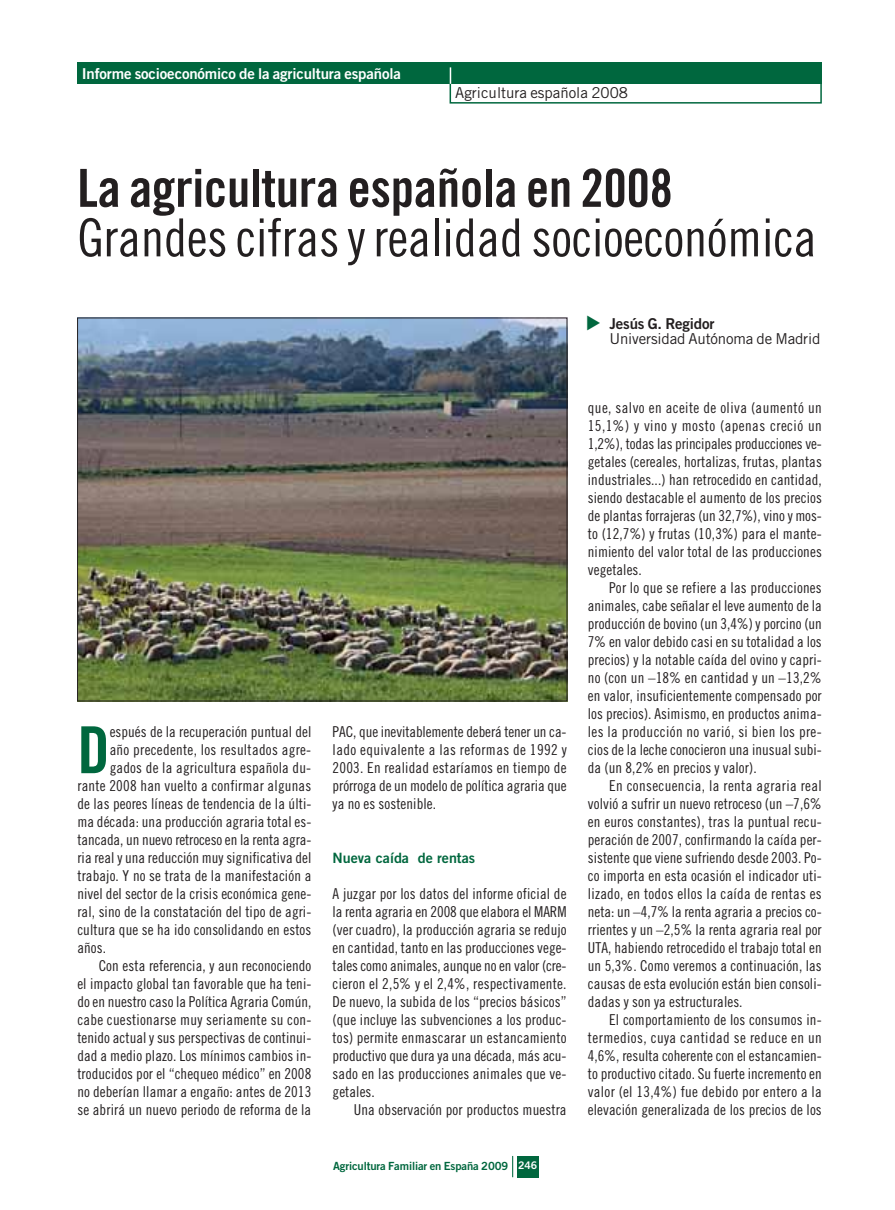
<style>
.page{position:relative;width:895px;height:1210px;background:#fff}
.page>*{position:absolute;margin:0;border:0;box-sizing:border-box;transform-origin:0 0}
.t1{font:64.8px "Trade Gothic Bold Cond Twenty";color:#00673e}
.t2{font:52.5px "Trade Gothic Cond Eighteen";letter-spacing:-.005em;color:#231f20}
.t3{font:52.5px "Trade Gothic Bold Cond Twenty";letter-spacing:-.005em;color:#231f20}
.t4{font:15px/18px "Trade Gothic Cond Eighteen";letter-spacing:.005em;color:#231f20;text-align:justify}
.t5{font:15px "Trade Gothic";letter-spacing:-.01em;color:#231f20}
.t6{font:15px "Trade Gothic Bold Two";letter-spacing:-.01em;color:#fff}
.t7{font:15px "Trade Gothic Bold Two";letter-spacing:-.01em;color:#231f20}
.t8{font:14.25px "Trade Gothic Bold Two";color:#00673e}
.t9{font:11.25px "Trade Gothic Bold Two";letter-spacing:-.01em;color:#00673e}
.s1{font-size:10.5px;color:#fff}
</style>
<div class="page">
<div style="left:449px;top:82px;width:372px;height:22px;border:2px solid #00673e"></div>
<div style="left:517px;top:1155px;width:21px;height:22px;background:#00673e"></div>
<svg style="left:512px;top:1156px;width:1px;height:21px"></svg>
<div style="left:77px;top:63px;width:744px;height:21px;background:#00673e"></div>
<svg style="left:450px;top:67px;width:1px;height:17px"></svg>
<img style="left:79px;top:320px;width:486px;height:379px">
<p class="t6" style="left:82px;top:68px;width:321px">Informe socioeconómico de la agricultura española</p>
<p class="t5" style="left:455px;top:88px;width:174px">Agricultura española 2008</p>
<h2 class="t3" style="left:77px;top:169px;width:597px">La agricultura española en 2008</h2>
<h2 class="t2" style="left:77px;top:218px;width:741px">Grandes cifras y realidad socioeconómica</h2>
<p class="t7" style="left:609px;top:318px;width:107px">Jesús G. Regidor</p>
<p class="t5" style="left:609px;top:333px;width:212px">Universidad Autónoma de Madrid</p>
<h1 class="t1" style="left:77px;top:726px;width:34px">D</h1>
<p class="t4" style="left:110px;top:724px;width:203px">espués de la recuperación puntual del</p>
<p class="t4" style="left:110px;top:742px;width:203px">año precedente, los resultados agre-</p>
<p class="t4" style="left:110px;top:760px;width:203px">gados de la agricultura española du-</p>
<p class="t4" style="left:77px;top:778px;width:235px">rante 2008 han vuelto a confirmar algunas</p>
<p class="t4" style="left:77px;top:796px;width:235px">de las peores líneas de tendencia de la últi-</p>
<p class="t4" style="left:77px;top:814px;width:235px">ma década: una producción agraria total es-</p>
<p class="t4" style="left:77px;top:832px;width:235px">tancada, un nuevo retroceso en la renta agra-</p>
<p class="t4" style="left:77px;top:850px;width:235px">ria real y una reducción muy significativa del</p>
<p class="t4" style="left:77px;top:868px;width:235px">trabajo. Y no se trata de la manifestación a</p>
<p class="t4" style="left:77px;top:886px;width:235px">nivel del sector de la crisis económica gene-</p>
<p class="t4" style="left:77px;top:904px;width:235px">ral, sino de la constatación del tipo de agri-</p>
<p class="t4" style="left:77px;top:922px;width:235px">cultura que se ha ido consolidando en estos</p>
<p class="t4" style="left:77px;top:940px;width:30px">años.</p>
<p class="t4" style="left:99px;top:958px;width:214px">Con esta referencia, y aun reconociendo</p>
<p class="t4" style="left:77px;top:976px;width:235px">el impacto global tan favorable que ha teni-</p>
<p class="t4" style="left:77px;top:994px;width:235px">do en nuestro caso la Política Agraria Común,</p>
<p class="t4" style="left:77px;top:1012px;width:235px">cabe cuestionarse muy seriamente su con-</p>
<p class="t4" style="left:77px;top:1030px;width:235px">tenido actual y sus perspectivas de continui-</p>
<p class="t4" style="left:77px;top:1048px;width:235px">dad a medio plazo. Los mínimos cambios in-</p>
<p class="t4" style="left:77px;top:1066px;width:235px">troducidos por el “chequeo médico” en 2008</p>
<p class="t4" style="left:77px;top:1084px;width:235px">no deberían llamar a engaño: antes de 2013</p>
<p class="t4" style="left:77px;top:1102px;width:235px">se abrirá un nuevo periodo de reforma de la</p>
<p class="t4" style="left:333px;top:724px;width:235px">PAC, que inevitablemente deberá tener un ca&shy;lado equivalente a las reformas de 1992 y 2003. En realidad estaríamos en tiempo de prórroga de un modelo de política agraria que ya no es sostenible.</p>
<p class="t8" style="left:333px;top:852px;width:144px">Nueva caída de rentas</p>
<p class="t4" style="left:333px;top:886px;width:235px">A juzgar por los datos del informe oficial de la renta agraria en 2008 que elabora el MARM (ver cuadro), la producción agraria se redujo en cantidad, tanto en las producciones vege&shy;tales como animales, aunque no en valor (cre&shy;cieron el 2,5% y el 2,4%, respectivamente.<br>De nuevo, la subida de los “precios básicos” (que incluye las subvenciones a los produc&shy;tos) permite enmascarar un estancamiento productivo que dura ya una década, más acu&shy;sado en las producciones animales que ve&shy;getales.</p>
<p class="t4" style="left:354px;top:1102px;width:214px">Una observación por productos muestra</p>
<p class="t9" style="left:333px;top:1161px;width:205px">Agricultura Familiar en España 2009 <span class="s1">246</span></p>
<p class="t4" style="left:588px;top:400px;width:235px">que, salvo en aceite de oliva (aumentó un 15,1%) y vino y mosto (apenas creció un 1,2%), todas las principales producciones ve&shy;getales (cereales, hortalizas, frutas, plantas industriales...) han retrocedido en cantidad, siendo destacable el aumento de los precios de plantas forrajeras (un 32,7%), vino y mos&shy;to (12,7%) y frutas (10,3%) para el mante&shy;nimiento del valor total de las producciones vegetales.</p>
<p class="t4" style="left:588px;top:580px;width:235px;text-indent:21px">Por lo que se refiere a las producciones animales, cabe señalar el leve aumento de la producción de bovino (un 3,4%) y porcino (un 7% en valor debido casi en su totalidad a los precios) y la notable caída del ovino y capri&shy;no (con un –18% en cantidad y un –13,2% en valor, insuficientemente compensado por los precios). Asimismo, en productos anima&shy;les la producción no varió, si bien los pre&shy;cios de la leche conocieron una inusual subi&shy;da (un 8,2% en precios y valor).</p>
<p class="t4" style="left:588px;top:778px;width:235px;text-indent:21px">En consecuencia, la renta agraria real volvió a sufrir un nuevo retroceso (un –7,6% en euros constantes), tras la puntual recu&shy;peración de 2007, confirmando la caída per&shy;sistente que viene sufriendo desde 2003. Po&shy;co importa en esta ocasión el indicador uti&shy;lizado, en todos ellos la caída de rentas es neta: un –4,7% la renta agraria a precios co&shy;rrientes y un –2,5% la renta agraria real por UTA, habiendo retrocedido el trabajo total en un 5,3%. Como veremos a continuación, las causas de esta evolución están bien consoli&shy;dadas y son ya estructurales.</p>
<p class="t4" style="left:588px;top:1012px;width:235px;text-indent:21px">El comportamiento de los consumos in&shy;termedios, cuya cantidad se reduce en un 4,6%, resulta coherente con el estancamien&shy;to productivo citado. Su fuerte incremento en valor (el 13,4%) fue debido por entero a la elevación generalizada de los precios de los</p>
</div>
